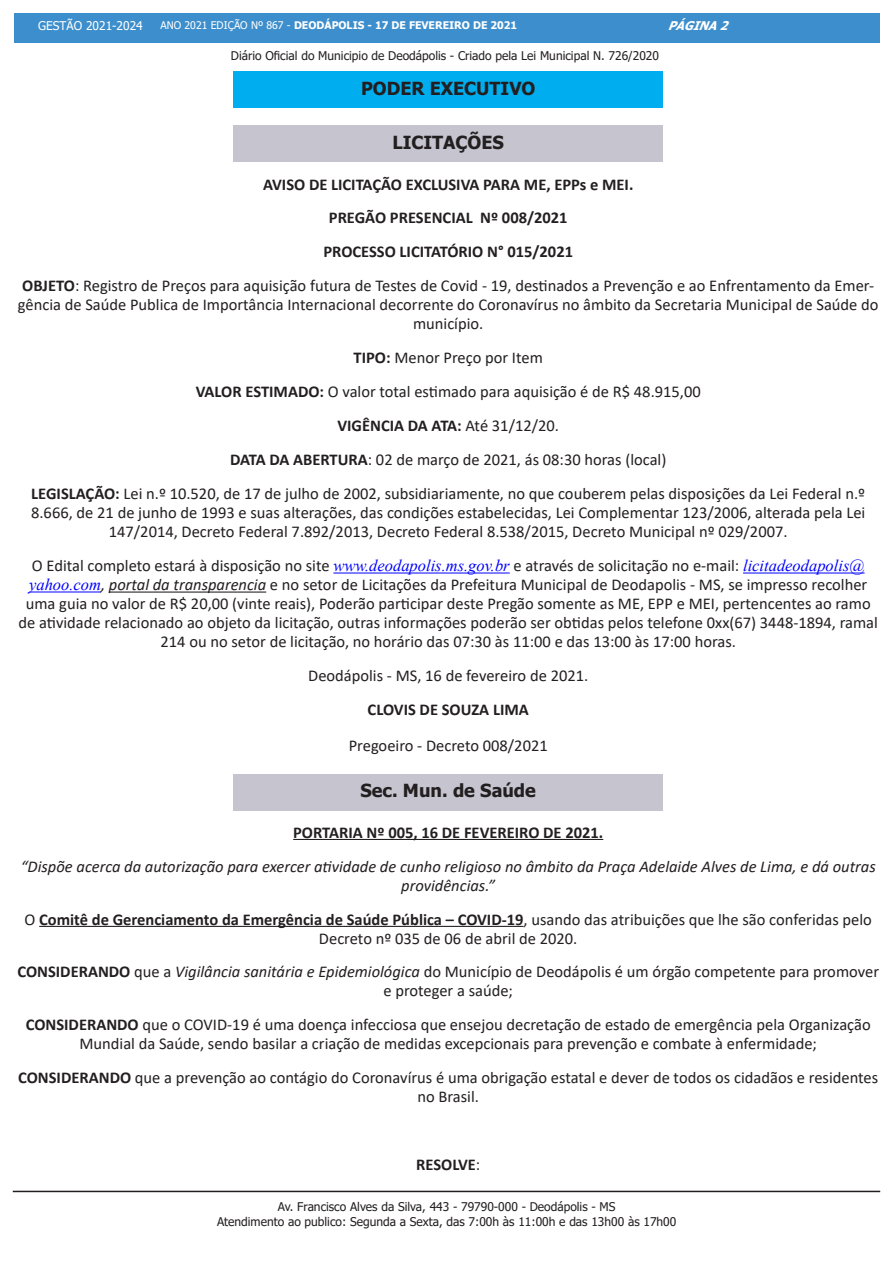
<style>
.page{position:relative;width:893px;height:1263px;background:#fff}
.page>*{position:absolute;margin:0;border:0;box-sizing:border-box;transform-origin:0 0}
.t1{font:700 18px "Tahoma";color:#231f20}
.t2{font:16.5px/18.9px "Calibri";color:#231f20;text-align:center}
.t3{font:700 16.5px "Calibri";color:#231f20}
.t4{font:italic 16.5px/19px "Calibri";color:#231f20;text-align:center}
.t5{font:12px/14.4px "Tahoma";color:#231f20;text-align:center}
.t6{font:12px "Tahoma";color:#fff}
.t7{font:italic 700 12px "Tahoma";color:#fff}
.t8{font:700 10.5px "Tahoma";color:#fff}
.s1{font-weight:400}
.s2{font-weight:700}
.s3{font-family:"Times New Roman";font-style:italic;color:#00f}
.s4{font-style:italic}
</style>
<div class="page">
<div style="left:14px;top:14px;width:865px;height:29px;background:#3c8ecc"></div>
<hr style="left:13px;top:1191px;width:867px;height:1px;background:#231f20">
<hr style="left:333px;top:573px;width:177px;height:1px;background:#00f">
<hr style="left:743px;top:573px;width:122px;height:1px;background:#00f">
<hr style="left:29px;top:592px;width:72px;height:1px;background:#00f">
<hr style="left:109px;top:591px;width:157px;height:2px;background:#231f20">
<hr style="left:293px;top:839px;width:310px;height:1px;background:#231f20">
<hr style="left:39px;top:926px;width:485px;height:1px;background:#231f20">
<div style="left:233px;top:72px;width:430px;height:36px;background:#00aeef"></div>
<div style="left:233px;top:126px;width:430px;height:36px;background:#c6c4cf"></div>
<div style="left:233px;top:774px;width:430px;height:36px;background:#c6c4cf"></div>
<p class="t6" style="left:38px;top:18px;width:106px">GESTÃO 2021-2024</p>
<p class="t8" style="left:161px;top:18px;width:358px"><span class="s1">ANO 2021 EDIÇÃO Nº 867 -</span> DEODÁPOLIS - 17 DE FEVEREIRO DE 2021</p>
<p class="t7" style="left:668px;top:17px;width:68px">PÁGINA2</p>
<p class="t5" style="left:231px;top:49px;width:430px">Diário Oficial do Municipio de Deodápolis - Criado pela Lei Municipal N. 726/2020</p>
<p class="t1" style="left:361px;top:76px;width:176px">PODER EXECUTIVO</p>
<p class="t1" style="left:393px;top:130px;width:113px">LICITAÇÕES</p>
<p class="t3" style="left:263px;top:172px;width:372px">AVISO DE LICITAÇÃO EXCLUSIVA PARA ME, EPPs e MEI.</p>
<p class="t3" style="left:329px;top:206px;width:240px">PREGÃO PRESENCIAL Nº 008/2021</p>
<p class="t3" style="left:323px;top:240px;width:251px">PROCESSO LICITATÓRIO N° 015/2021</p>
<p class="t2" style="left:18px;top:276px;width:862px"><span class="s2">OBJETO</span>: Registro de Preços para aquisição futura de Testes de Covid - 19, destinados a Prevenção e ao Enfrentamento da Emer&shy;gência de Saúde Publica de Importância Internacional decorrente do Coronavírus no âmbito da Secretaria Municipal de Saúde do município.</p>
<p class="t2" style="left:354px;top:348px;width:191px"><span class="s2">TIPO:</span> Menor Preço por Item</p>
<p class="t2" style="left:196px;top:382px;width:507px"><span class="s2">VALOR ESTIMADO:</span> O valor total estimado para aquisição é de R$ 48.915,00</p>
<p class="t3" style="left:337px;top:414px;width:223px">VIGÊNCIA DA ATA: <span class="s1">Até 31/12/20.</span></p>
<p class="t2" style="left:230px;top:450px;width:438px"><span class="s2">DATA DA ABERTURA</span>: 02 de março de 2021, ás 08:30 horas (local)</p>
<p class="t2" style="left:31px;top:484px;width:836px"><span class="s2">LEGISLAÇÃO:</span> Lei n.º 10.520, de 17 de julho de 2002, subsidiariamente, no que couberem pelas disposições da Lei Federal n.º<br>8.666, de 21 de junho de 1993 e suas alterações, das condições estabelecidas, Lei Complementar 123/2006, alterada pela Lei<br>147/2014, Decreto Federal 7.892/2013, Decreto Federal 8.538/2015, Decreto Municipal nº 029/2007.</p>
<p class="t2" style="left:19px;top:556px;width:861px">O Edital completo estará à disposição no site <span class="s3">www.deodapolis.ms.gov.br</span> e através de solicitação no e-mail: <span class="s3">licitadeodapolis@ yahoo.com</span><span class="s4">, portal da transparencia</span> e no setor de Licitações da Prefeitura Municipal de Deodapolis - MS, se impresso recolher uma guia no valor de R$ 20,00 (vinte reais), Poderão participar deste Pregão somente as ME, EPP e MEI, pertencentes ao ramo de atividade relacionado ao objeto da licitação, outras informações poderão ser obtidas pelos telefone 0xx(67) 3448-1894, ramal 214 ou no setor de licitação, no horário das 07:30 às 11:00 e das 13:00 às 17:00 horas.</p>
<p class="t2" style="left:308px;top:666px;width:282px">Deodápolis - MS, 16 de fevereiro de 2021.</p>
<p class="t3" style="left:368px;top:698px;width:163px">CLOVIS DE SOUZA LIMA</p>
<p class="t2" style="left:349px;top:735px;width:201px">Pregoeiro - Decreto 008/2021</p>
<p class="t1" style="left:360px;top:778px;width:177px">Sec. Mun. de Saúde</p>
<p class="t3" style="left:293px;top:820px;width:312px">PORTARIA Nº 005, 16 DE FEVEREIRO DE 2021.</p>
<p class="t4" style="left:21px;top:856px;width:856px">“Dispõe acerca da autorização para exercer atividade de cunho religioso no âmbito da Praça Adelaide Alves de Lima, e dá outras providências.”</p>
<p class="t2" style="left:25px;top:909px;width:849px">O <span class="s2">Comitê de Gerenciamento da Emergência de Saúde Pública – COVID-19</span>, usando das atribuições que lhe são conferidas pelo<br>Decreto nº 035 de 06 de abril de 2020.</p>
<p class="t2" style="left:17px;top:962px;width:863px"><span class="s2">CONSIDERANDO</span> que a <span class="s4">Vigilância sanitária e Epidemiológica</span> do Município de Deodápolis é um órgão competente para promover e proteger a saúde;</p>
<p class="t2" style="left:26px;top:1015px;width:846px"><span class="s2">CONSIDERANDO</span> que o COVID-19 é uma doença infecciosa que ensejou decretação de estado de emergência pela Organização<br>Mundial da Saúde, sendo basilar a criação de medidas excepcionais para prevenção e combate à enfermidade;</p>
<p class="t2" style="left:18px;top:1068px;width:861px"><span class="s2">CONSIDERANDO</span> que a prevenção ao contágio do Coronavírus é uma obrigação estatal e dever de todos os cidadãos e residentes no Brasil.</p>
<p class="t3" style="left:416px;top:1153px;width:66px">RESOLVE<span class="s1">:</span></p>
<p class="t5" style="left:217px;top:1200px;width:461px">Av. Francisco Alves da Silva, 443 - 79790-000 - Deodápolis - MS<br>Atendimento ao publico: Segunda a Sexta, das 7:00h às 11:00h e das 13h00 às 17h00</p>
</div>
